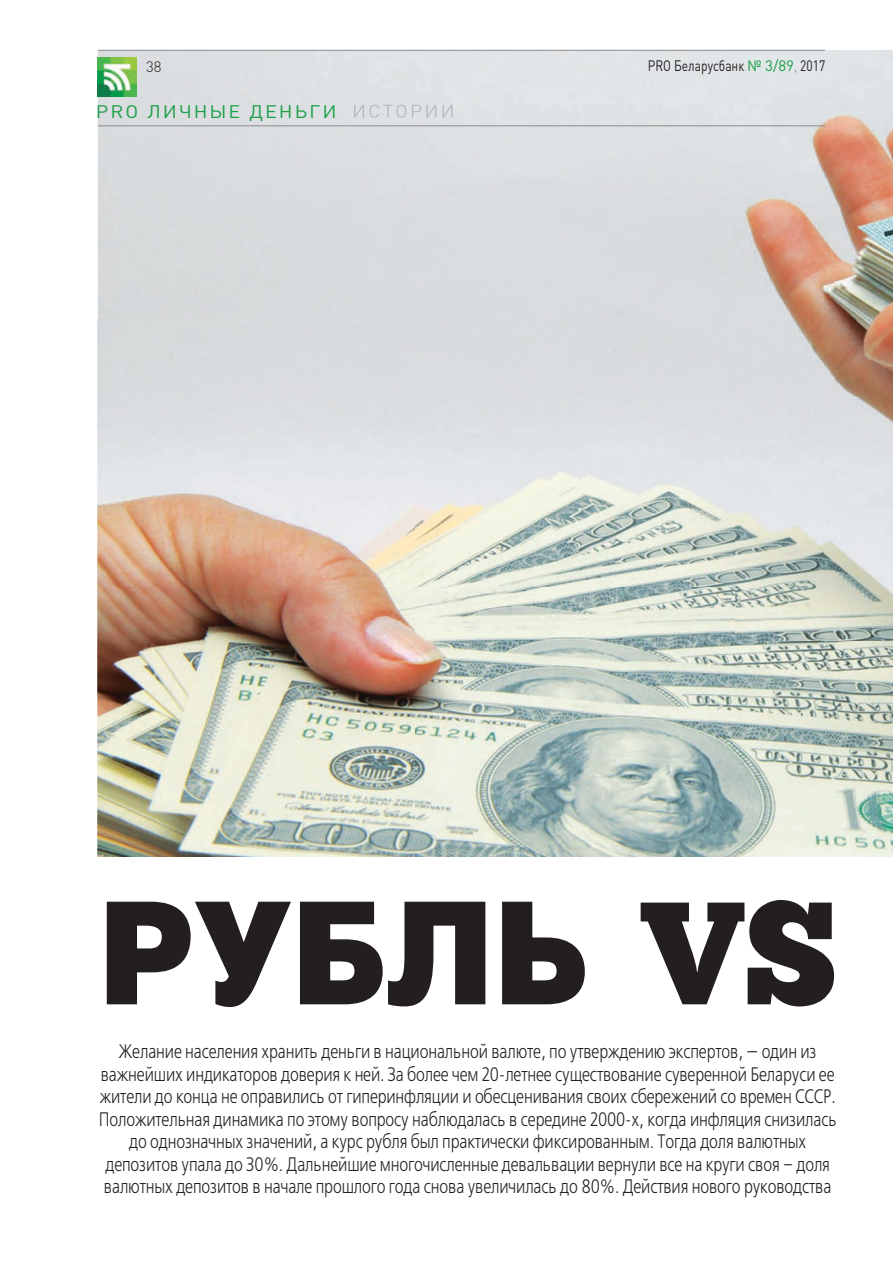
<style>
.page{position:relative;width:893px;height:1276px;background:#fff}
.page>*{position:absolute;margin:0;border:0;box-sizing:border-box;transform-origin:0 0}
.t1{font:900 142.5px "Helios";letter-spacing:-.01em;color:#231f20;scale:.9 1}
.t2{font:19.5px/22.5px "Free Set C";letter-spacing:-.01em;color:#231f20;text-align:center;scale:.8 1}
.t3{font:18px "DIN Pro";letter-spacing:.1em;color:#1a9f48;scale:1.1 1}
.t4{font:15px "DIN Pro";color:#231f20;scale:.8 1}
.t5{font:300 15px "DIN Pro";color:#231f20}
.s1{color:#1a9f48}
.s2{color:#939598}
.s3{font-family:"Chunk Five Ex";font-weight:400;font-size:145.5px}
</style>
<div class="page">
<img style="left:98px;top:51px;width:795px;height:805px">
<img style="left:354px;top:105px;width:98px;height:13px">
<img style="left:98px;top:57px;width:39px;height:39px">
<hr style="left:98px;top:125px;width:727px;height:1px;background:#939598">
<hr style="left:98px;top:50px;width:727px;height:1px;background:#939598">
<p class="t5" style="left:146px;top:56px;width:17px">38</p>
<p class="t4" style="left:648px;top:55px;width:223px">PRO Беларусбанк <span class="s1">№ 3/89</span><span class="s2">,</span> 2017</p>
<p class="t3" style="left:96px;top:99px;width:220px">PRO Личные деньги</p>
<h1 class="t1" style="left:98px;top:863px;width:823px">РуБЛь <span class="s3">vs</span></h1>
<p class="t2" style="left:99px;top:1041px;width:924px">Желание населения хранить деньги в национальной валюте, по утверждению экспертов, — один из важнейших индикаторов доверия к ней. За более чем 20-летнее существование суверенной Беларуси ее жители до конца не оправились от гиперинфляции и обесценивания своих сбережений со времен СССР.<br>Положительная динамика по этому вопросу наблюдалась в середине 2000-х, когда инфляция снизилась до однозначных значений, а курс рубля был практически фиксированным. Тогда доля валютных депозитов упала до 30%. Дальнейшие многочисленные девальвации вернули все на круги своя – доля валютных депозитов в начале прошлого года снова увеличилась до 80%. Действия нового руководства</p>
</div>
